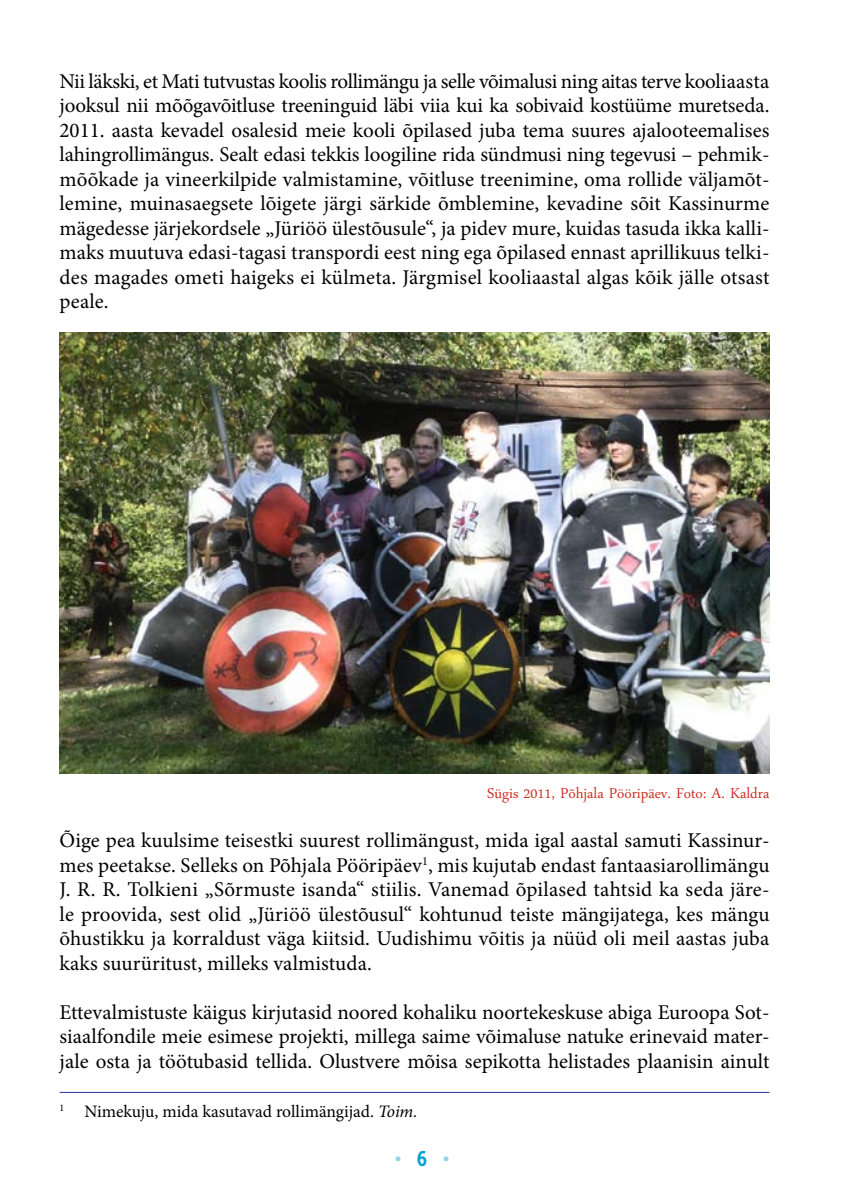
<style>
.page{position:relative;width:844px;height:1191px;background:#fff}
.page>*{position:absolute;margin:0;border:0;box-sizing:border-box;transform-origin:0 0}
.t1{font:21px/24.5px "Minion Pro";letter-spacing:.005em;color:#000;text-align:justify}
.t2{font:21px "Daun Penh";color:#ca291d}
.t3{font:21px "Museo Sans Cond 700";color:#00a3d3}
.t4{font:17.5px "Minion Pro";letter-spacing:-.005em;color:#000}
.s1{font-style:italic}
</style>
<div class="page">
<svg style="left:395px;top:1156px;width:5px;height:5px"></svg>
<svg style="left:443px;top:1156px;width:5px;height:5px"></svg>
<img style="left:60px;top:332px;width:709px;height:442px">
<hr style="left:60px;top:1092px;width:709px;height:1px;background:#2c3791">
<p class="t1" style="left:60px;top:69px;width:711px">Nii läkski, et Mati tutvustas koolis rollimängu ja selle võimalusi ning aitas terve kooliaasta jooksul nii mõõgavõitluse treeninguid läbi viia kui ka sobivaid kostüüme muretseda.<br>2011. aasta kevadel osalesid meie kooli õpilased juba tema suures ajalooteemalises lahingrollimängus. Sealt edasi tekkis loogiline rida sündmusi ning tegevusi – pehmik&shy;mõõkade ja vineerkilpide valmistamine, võitluse treenimine, oma rollide väljamõt&shy;lemine, muinasaegsete lõigete järgi särkide õmblemine, kevadine sõit Kassinurme mägedesse järjekordsele „Jüriöö ülestõusule“, ja pidev mure, kuidas tasuda ikka kalli&shy;maks muutuva edasi-tagasi transpordi eest ning ega õpilased ennast aprillikuus telki&shy;des magades ometi haigeks ei külmeta. Järgmisel kooliaastal algas kõik jälle otsast peale.</p>
<p class="t2" style="left:487px;top:779px;width:283px">Sügis 2011, Põhjala Pööripäev. Foto: A. Kaldra</p>
<p class="t1" style="left:60px;top:828px;width:711px">Õige pea kuulsime teisestki suurest rollimängust, mida igal aastal samuti Kassinur&shy;mes peetakse. Selleks on Põhjala Pööripäev<sup>1</sup>, mis kujutab endast fantaasiarollimängu J. R. R. Tolkieni „Sõrmuste isanda“ stiilis. Vanemad õpilased tahtsid ka seda järe&shy;le proovida, sest olid „Jüriöö ülestõusul“ kohtunud teiste mängijatega, kes mängu õhustikku ja korraldust väga kiitsid. Uudishimu võitis ja nüüd oli meil aastas juba kaks suurüritust, milleks valmistuda.</p>
<p class="t1" style="left:60px;top:1000px;width:711px">Ettevalmistuste käigus kirjutasid noored kohaliku noortekeskuse abiga Euroopa Sot&shy;siaalfondile meie esimese projekti, millega saime võimaluse natuke erinevaid mater&shy;jale osta ja töötubasid tellida. Olustvere mõisa sepikotta helistades plaanisin ainult</p>
<p class="t4" style="left:60px;top:1099px;width:359px"><sup>1</sup> Nimekuju, mida kasutavad rollimängijad. <span class="s1">Toim.</span></p>
<p class="t3" style="left:417px;top:1147px;width:12px">6</p>
</div>
